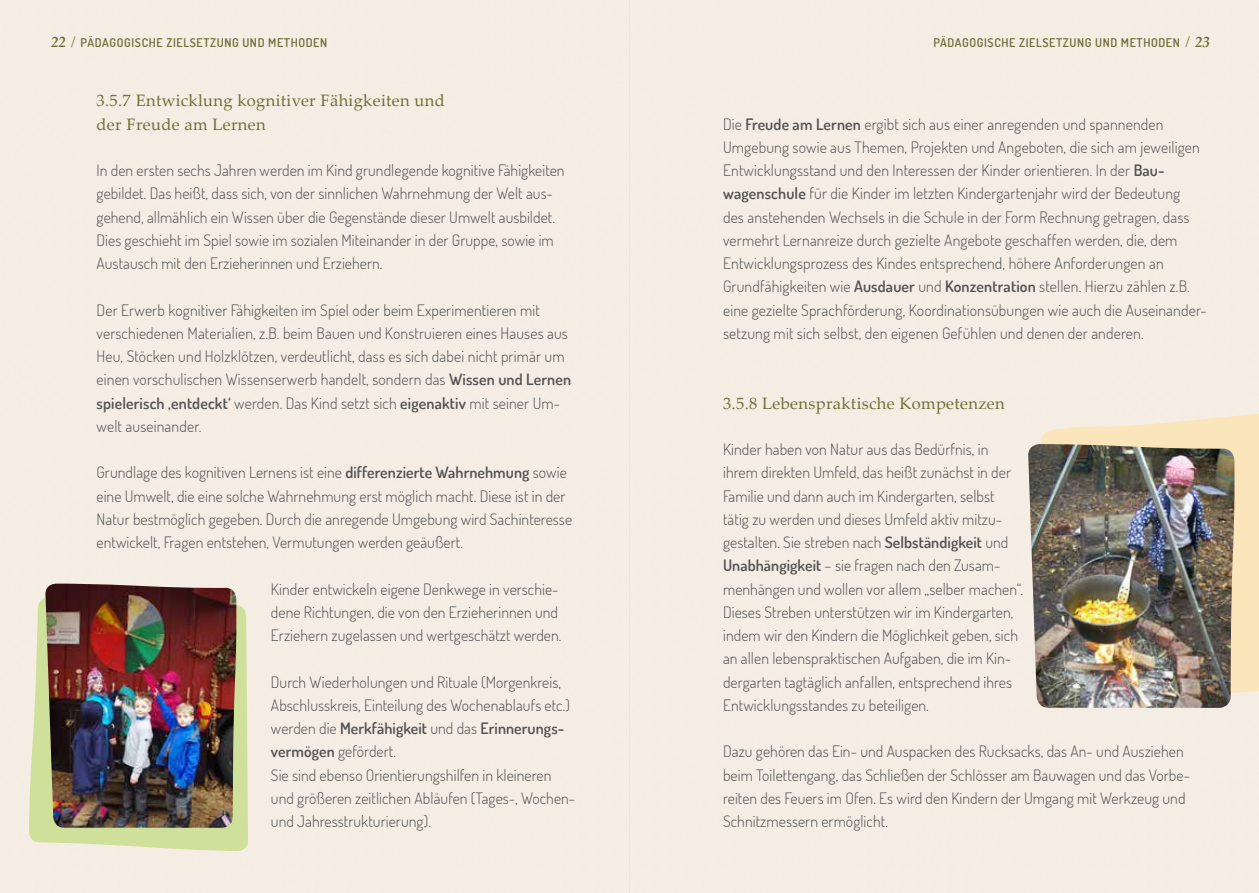
<style>
.page{position:relative;width:1259px;height:893px;background:#fff}
.page>*{position:absolute;margin:0;border:0;box-sizing:border-box;transform-origin:0 0}
.t1{font:16.5px/23.2px "Palatino Linotype";letter-spacing:.02em;color:#736d39}
.t2{font:300 15.75px/23.2px "Dosis";letter-spacing:.005em;color:#535353}
.t3{font:600 12px "Dosis";letter-spacing:.05em;color:#736d39}
.s1{font-family:"Palatino Linotype";font-weight:700;font-style:italic;font-size:15px}
.s2{font-family:"Palatino Linotype";font-weight:400;font-style:italic;font-size:15px}
.s3{font-weight:600}
</style>
<div class="page">
<svg style="left:1040px;top:413px;width:219px;height:293px;background:#f8e7c2"></svg>
<img style="left:1028px;top:444px;width:206px;height:264px">
<svg style="left:29px;top:596px;width:219px;height:255px;background:#d6e2aa"></svg>
<img style="left:45px;top:584px;width:191px;height:244px">
<p class="t3" style="left:51px;top:35px;width:278px"><span class="s1">22</span> <span class="s2">/</span> PÄDAGOGISCHE ZIELSETZUNG UND METHODEN</p>
<p class="t3" style="left:933px;top:35px;width:278px">PÄDAGOGISCHE ZIELSETZUNG UND METHODEN <span class="s2">/</span> <span class="s1">23</span></p>
<p class="t1" style="left:97px;top:88px;width:350px">3.5.7 Entwicklung kognitiver Fähigkeiten und der Freude am Lernen</p>
<p class="t2" style="left:97px;top:158px;width:469px">In den ersten sechs Jahren werden im Kind grundlegende kognitive Fähigkeiten gebildet. Das heißt, dass sich, von der sinnlichen Wahrnehmung der Welt aus&shy;gehend, allmählich ein Wissen über die Gegenstände dieser Umwelt ausbildet.<br>Dies geschieht im Spiel sowie im sozialen Miteinander in der Gruppe, sowie im Austausch mit den Erzieherinnen und Erziehern.</p>
<p class="t2" style="left:97px;top:298px;width:476px">Der Erwerb kognitiver Fähigkeiten im Spiel oder beim Experimentieren mit verschiedenen Materialien, z.B. beim Bauen und Konstruieren eines Hauses aus Heu, Stöcken und Holzklötzen, verdeutlicht, dass es sich dabei nicht primär um einen vorschulischen Wissenserwerb handelt, sondern das <span class="s3">Wissen und Lernen spielerisch ‚entdeckt‘</span> werden. Das Kind setzt sich <span class="s3">eigenaktiv</span> mit seiner Um&shy;welt auseinander.</p>
<p class="t2" style="left:97px;top:460px;width:477px">Grundlage des kognitiven Lernens ist eine <span class="s3">differenzierte Wahrnehmung</span> sowie eine Umwelt, die eine solche Wahrnehmung erst möglich macht. Diese ist in der Natur bestmöglich gegeben. Durch die anregende Umgebung wird Sachinteresse entwickelt, Fragen entstehen, Vermutungen werden geäußert.</p>
<p class="t2" style="left:271px;top:577px;width:291px">Kinder entwickeln eigene Denkwege in verschie&shy;dene Richtungen, die von den Erzieherinnen und<br>Erziehern zugelassen und wertgeschätzt werden.</p>
<p class="t2" style="left:271px;top:670px;width:306px">Durch Wiederholungen und Rituale (Morgenkreis, Abschlusskreis, Einteilung des Wochenablaufs etc.) werden die <span class="s3">Merkfähigkeit</span> und das <span class="s3">Erinnerungs&shy;vermögen</span> gefördert.<br>Sie sind ebenso Orientierungshilfen in kleineren und größeren zeitlichen Abläufen (Tages-, Wochen&shy;und Jahresstrukturierung).</p>
<p class="t2" style="left:723px;top:112px;width:485px">Die <span class="s3">Freude am Lernen</span> ergibt sich aus einer anregenden und spannenden Umgebung sowie aus Themen, Projekten und Angeboten, die sich am jeweiligen Entwicklungsstand und den Interessen der Kinder orientieren. In der <span class="s3">Bau&shy;wagenschule</span> für die Kinder im letzten Kindergartenjahr wird der Bedeutung<br>des anstehenden Wechsels in die Schule in der Form Rechnung getragen, dass vermehrt Lernanreize durch gezielte Angebote geschaffen werden, die, dem Entwicklungsprozess des Kindes entsprechend, höhere Anforderungen an Grundfähigkeiten wie <span class="s3">Ausdauer</span> und <span class="s3">Konzentration</span> stellen. Hierzu zählen z.B. eine gezielte Sprachförderung, Koordinationsübungen wie auch die Auseinander&shy;setzung mit sich selbst, den eigenen Gefühlen und denen der anderen.</p>
<p class="t1" style="left:723px;top:391px;width:283px">3.5.8 Lebenspraktische Kompetenzen</p>
<p class="t2" style="left:723px;top:437px;width:300px">Kinder haben von Natur aus das Bedürfnis, in ihrem direkten Umfeld, das heißt zunächst in der Familie und dann auch im Kindergarten, selbst tätig zu werden und dieses Umfeld aktiv mitzu&shy;gestalten. Sie streben nach <span class="s3">Selbständigkeit</span> und <span class="s3">Unabhängigkeit</span> – sie fragen nach den Zusam&shy;menhängen und wollen vor allem „selber machen“.<br>Dieses Streben unterstützen wir im Kindergarten, indem wir den Kindern die Möglichkeit geben, sich an allen lebenspraktischen Aufgaben, die im Kin&shy;dergarten tagtäglich anfallen, entsprechend ihres Entwicklungsstandes zu beteiligen.</p>
<p class="t2" style="left:723px;top:739px;width:468px">Dazu gehören das Ein- und Auspacken des Rucksacks, das An- und Ausziehen beim Toilettengang, das Schließen der Schlösser am Bauwagen und das Vorbe&shy;reiten des Feuers im Ofen. Es wird den Kindern der Umgang mit Werkzeug und Schnitzmessern ermöglicht.</p>
</div>
